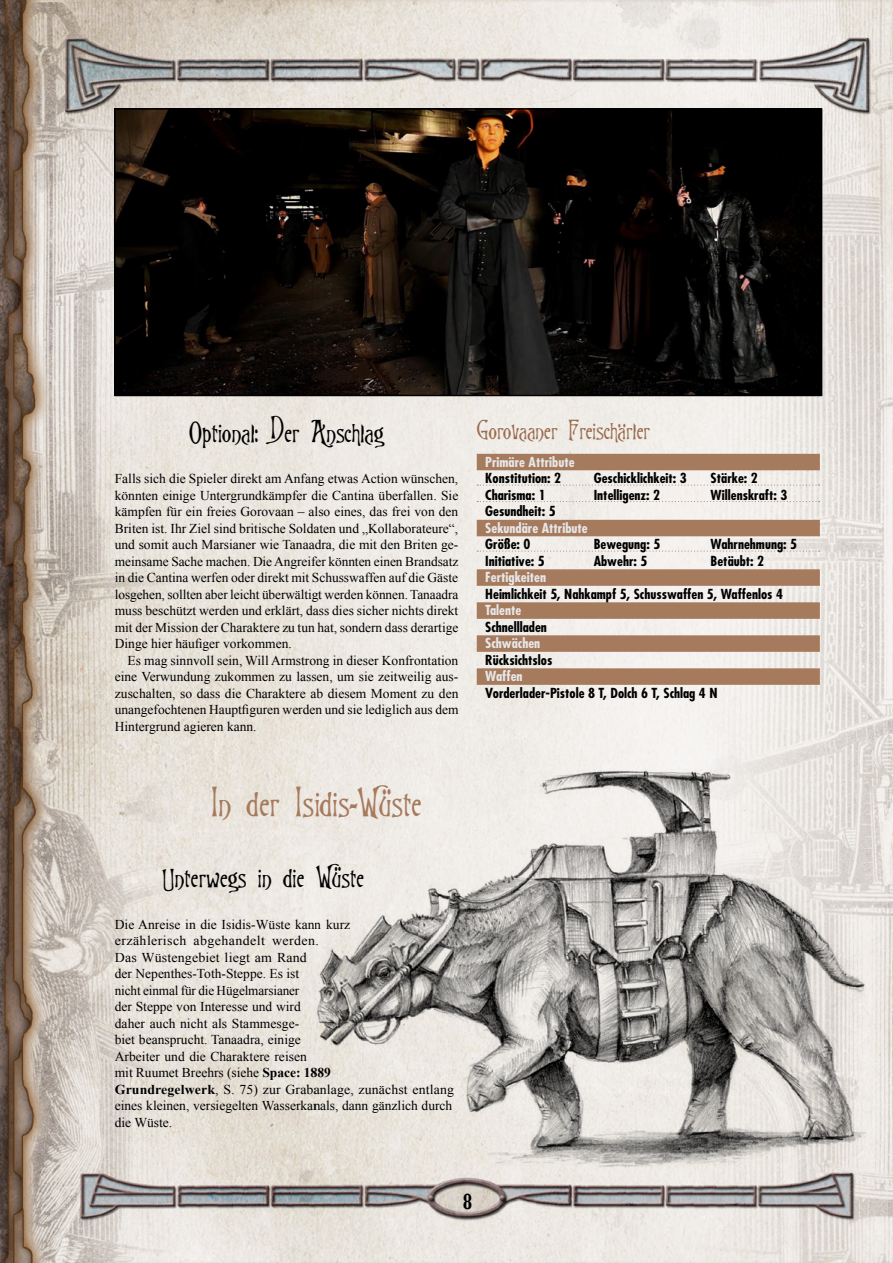
<style>
.page{position:relative;width:893px;height:1263px;background:#fff}
.page>*{position:absolute;margin:0;border:0;box-sizing:border-box;transform-origin:0 0}
.t1{font:36px "Goodfellow";color:#a67a5d}
.t2{font:27px "Goodfellow";color:#000}
.t3{font:24px "Goodfellow";color:#9b6c4e}
.t4{font:22.5px "URW Wood Typ D";color:#000}
.t5{font:13.5px/16.5px "Times New Roman";color:#000;text-align:justify}
.t6{font:700 condensed 13.5px "Futura";color:#000;scale:1.05 1}
.t7{font:700 condensed 13.5px "Futura";color:#e6e7e8;scale:1.05 1}
.s1{font-weight:700}
</style>
<div class="page">
<img style="left:0;top:0;width:893px;height:1263px">
<div style="left:477px;top:454px;width:343px;height:16px;background:#a67a5d"></div>
<svg style="left:477px;top:485px;width:342px;height:1px"></svg>
<svg style="left:477px;top:501px;width:342px;height:1px"></svg>
<div style="left:477px;top:520px;width:343px;height:16px;background:#a67a5d"></div>
<svg style="left:477px;top:551px;width:342px;height:1px"></svg>
<div style="left:477px;top:569px;width:343px;height:17px;background:#a67a5d"></div>
<div style="left:477px;top:602px;width:343px;height:17px;background:#a67a5d"></div>
<div style="left:477px;top:635px;width:343px;height:17px;background:#a67a5d"></div>
<div style="left:477px;top:668px;width:343px;height:17px;background:#a67a5d"></div>
<img style="left:117px;top:111px;width:702px;height:282px">
<div style="left:114px;top:108px;width:708px;height:288px;border:2px solid #000"></div>
<img style="left:315px;top:769px;width:552px;height:398px">
<h2 class="t2" style="left:189px;top:413px;width:196px">Optional: Der Anschlag</h2>
<p class="t5" style="left:115px;top:470px;width:345px">Falls sich die Spieler direkt am Anfang etwas Action wünschen, könnten einige Untergrundkämpfer die Cantina überfallen. Sie kämpfen für ein freies Gorovaan – also eines, das frei von den Briten ist. Ihr Ziel sind britische Soldaten und „Kollaborateure“, und somit auch Marsianer wie Tanaadra, die mit den Briten ge&shy;meinsame Sache machen. Die Angreifer könnten einen Brandsatz in die Cantina werfen oder direkt mit Schusswaffen auf die Gäste losgehen, sollten aber leicht überwältigt werden können. Tanaadra muss beschützt werden und erklärt, dass dies sicher nichts direkt mit der Mission der Charaktere zu tun hat, sondern dass derartige Dinge hier häufiger vorkommen.</p>
<p class="t5" style="left:115px;top:652px;width:345px;text-indent:13px">Es mag sinnvoll sein, Will Armstrong in dieser Konfrontation eine Verwundung zukommen zu lassen, um sie zeitweilig aus&shy;zuschalten, so dass die Charaktere ab diesem Moment zu den unangefochtenen Hauptfiguren werden und sie lediglich aus dem Hintergrund agieren kann.</p>
<h3 class="t3" style="left:477px;top:413px;width:175px">Gorovaaner Freischärler</h3>
<p class="t7" style="left:485px;top:453px;width:87px">Primäre Attribute</p>
<p class="t6" style="left:485px;top:469px;width:74px">Konstitution: 2</p>
<p class="t6" style="left:594px;top:469px;width:90px">Geschicklichkeit: 3</p>
<p class="t6" style="left:711px;top:469px;width:46px">Stärke: 2</p>
<p class="t6" style="left:485px;top:486px;width:59px">Charisma: 1</p>
<p class="t6" style="left:594px;top:486px;width:65px">Intelligenz: 2</p>
<p class="t6" style="left:711px;top:486px;width:75px">Willenskraft: 3</p>
<p class="t6" style="left:485px;top:502px;width:69px">Gesundheit: 5</p>
<p class="t7" style="left:485px;top:519px;width:99px">Sekundäre Attribute</p>
<p class="t6" style="left:485px;top:535px;width:45px">Größe: 0</p>
<p class="t6" style="left:594px;top:535px;width:65px">Bewegung: 5</p>
<p class="t6" style="left:711px;top:535px;width:84px">Wahrnehmung: 5</p>
<p class="t6" style="left:485px;top:552px;width:58px">Initiative: 5</p>
<p class="t6" style="left:594px;top:552px;width:53px">Abwehr: 5</p>
<p class="t6" style="left:711px;top:552px;width:53px">Betäubt: 2</p>
<p class="t7" style="left:485px;top:568px;width:59px">Fertigkeiten</p>
<p class="t6" style="left:485px;top:585px;width:285px">Heimlichkeit 5, Nahkampf 5, Schusswaffen 5, Waffenlos 4</p>
<p class="t7" style="left:485px;top:601px;width:36px">Talente</p>
<p class="t6" style="left:485px;top:618px;width:60px">Schnellladen</p>
<p class="t7" style="left:485px;top:634px;width:54px">Schwächen</p>
<p class="t6" style="left:485px;top:651px;width:65px">Rücksichtslos</p>
<p class="t7" style="left:485px;top:667px;width:37px">Waffen</p>
<p class="t6" style="left:485px;top:684px;width:223px">Vorderlader-Pistole 8 T, Dolch 6 T, Schlag 4 N</p>
<h1 class="t1" style="left:211px;top:777px;width:212px">In der Isidis-Wüste</h1>
<h2 class="t2" style="left:162px;top:857px;width:204px">Unterwegs in die Wüste</h2>
<p class="t5" style="left:115px;top:916px;width:341px;text-align:left">Die Anreise in die Isidis-Wüste kann kurz<br>erzählerisch abgehandelt werden.<br>Das Wüstengebiet liegt am Rand<br>der Nepenthes-Toth-Steppe. Es ist<br>nicht einmal für die Hügelmarsianer<br>der Steppe von Interesse und wird<br>daher auch nicht als Stammesge-<br>biet beansprucht. Tanaadra, einige<br>Arbeiter und die Charaktere reisen<br>mit Ruumet Breehrs (siehe <span class="s1">Space: 1889<br>Grundregelwerk</span>, S. 75) zur Grabanlage, zunächst entlang eines kleinen, versiegelten Wasserkanals, dann gänzlich durch die Wüste.</p>
<h3 class="t4" style="left:463px;top:1189px;width:10px">8</h3>
</div>
